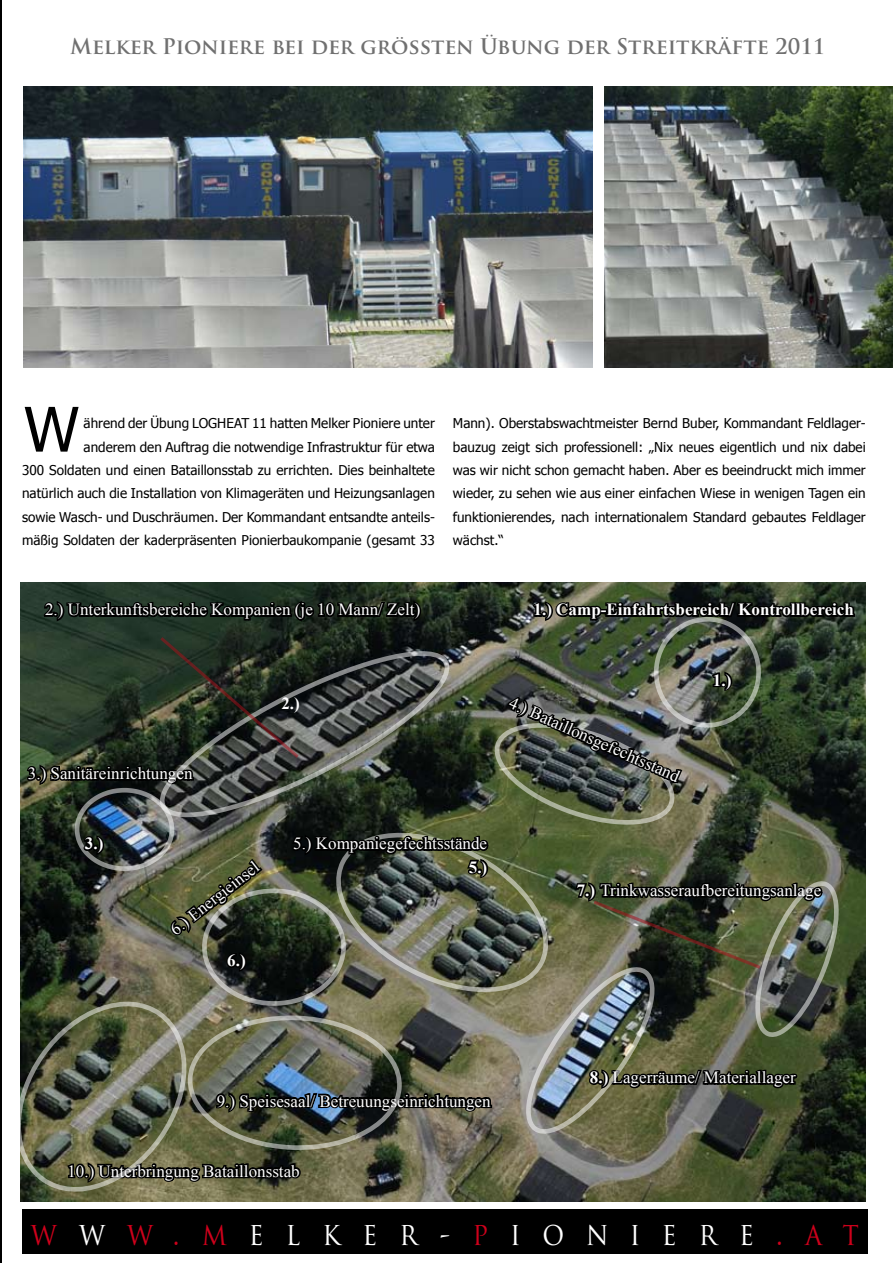
<style>
.page{position:relative;width:893px;height:1263px;background:#fff}
.page>*{position:absolute;margin:0;border:0;box-sizing:border-box;transform-origin:0 0}
.t1{font:61.5px "Tahoma";color:#000}
.t2{font:31.35px "Trajan Pro";letter-spacing:.82em;color:#fff;scale:.86 1}
.t3{font:700 21px "Trajan Pro";color:#707070}
.t4{font:17.1px "Times New Roman";color:#fff}
.t5{font:700 17.1px "Times New Roman";color:#fff}
.t6{font:13.5px/23.4px "Tahoma";color:#000;text-align:right}
.s1{font-weight:700}
.s2{color:#ce011b}
</style>
<div class="page">
<hr style="left:0;top:0;width:2px;height:1263px;background:#000">
<img style="left:23px;top:87px;width:569px;height:281px">
<img style="left:604px;top:87px;width:289px;height:280px">
<div style="left:22px;top:1209px;width:845px;height:45px;background:#000"></div>
<img style="left:20px;top:587px;width:837px;height:615px">
<h3 class="t3" style="left:70px;top:33px;width:757px">Melker Pioniere bei der größten Übung der Streitkräfte 2011</h3>
<h1 class="t1" style="left:24px;top:388px;width:57px">W</h1>
<p class="t6" style="left:22px;top:411px;width:414px">ährend der Übung LOGHEAT 11 hatten Melker Pioniere unter<br>anderem den Auftrag die notwendige Infrastruktur für etwa<br>300 Soldaten und einen Bataillonsstab zu errichten. Dies beinhaltete natürlich auch die Installation von Klimageräten und Heizungsanlagen sowie Wasch- und Duschräumen. Der Kommandant entsandte anteils&shy;mäßig Soldaten der kaderpräsenten Pionierbaukompanie (gesamt 33</p>
<p class="t6" style="left:453px;top:411px;width:414px;text-align:justify">Mann). Oberstabswachtmeister Bernd Buber, Kommandant Feldlager&shy;bauzug zeigt sich professionell: „Nix neues eigentlich und nix dabei was wir nicht schon gemacht haben. Aber es beeindruckt mich immer wieder, zu sehen wie aus einer einfachen Wiese in wenigen Tagen ein funktionierendes, nach internationalem Standard gebautes Feldlager wächst.“</p>
<p class="t4" style="left:45px;top:598px;width:377px">2.) Unterkunftsbereiche Kompanien (je 10 Mann/ Zelt)</p>
<p class="t5" style="left:534px;top:598px;width:322px">1.) Camp-Einfahrtsbereich/ Kontrollbereich</p>
<p class="t4" style="left:28px;top:762px;width:166px">3.) Sanitäreinrichtungen</p>
<p class="t5" style="left:281px;top:691px;width:20px">2.)</p>
<p class="t4" style="left:515px;top:691px;width:186px;rotate:24deg">4.) Bataillonsgefechtsstand</p>
<p class="t5" style="left:713px;top:668px;width:20px">1.)</p>
<p class="t5" style="left:85px;top:832px;width:20px">3.)</p>
<p class="t4" style="left:165px;top:922px;width:109px;rotate:-38deg">6.) Energieinsel</p>
<p class="t5" style="left:227px;top:949px;width:20px">6.)</p>
<p class="t4" style="left:293px;top:832px;width:195px">5.) Kompaniegefechtsstände</p>
<p class="t5" style="left:469px;top:855px;width:20px">5.)</p>
<p class="t4" style="left:577px;top:879px;width:246px"><span class="s1">7.)</span> Trinkwasseraufbereitungsanlage</p>
<p class="t4" style="left:217px;top:1089px;width:275px">9.) Speisesaal/ Betreuungseinrichtungen</p>
<p class="t4" style="left:67px;top:1159px;width:234px">10.) Unterbringung Bataillonsstab</p>
<p class="t4" style="left:590px;top:1066px;width:207px"><span class="s1">8.)</span> Lagerräume/ Materiallager</p>
<h2 class="t2" style="left:31px;top:1214px;width:964px"><span class="s2">W</span>W<span class="s2">W.M</span>ELKER-<span class="s2">P</span>IONIERE<span class="s2">.AT</span></h2>
</div>
